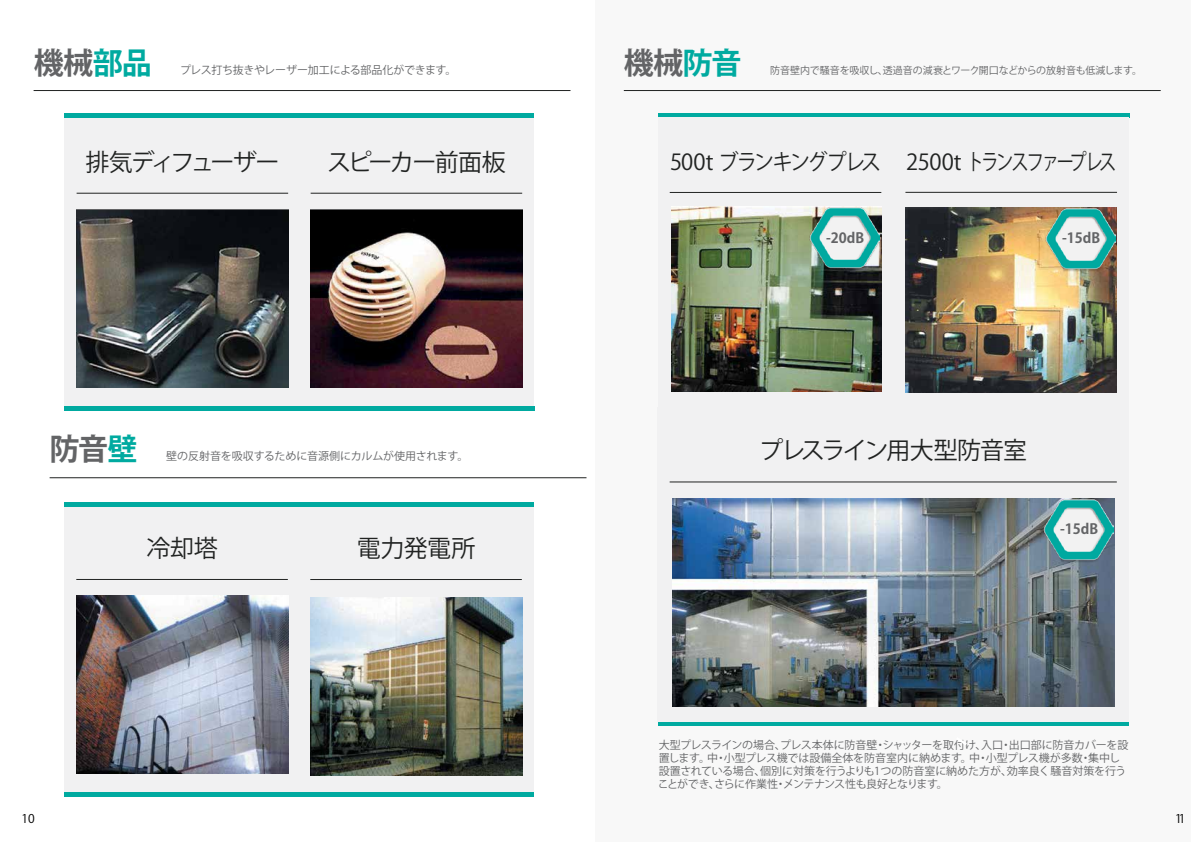
<style>
.page{position:relative;width:1191px;height:842px;background:#fff}
.page>*{position:absolute;margin:0;border:0;box-sizing:border-box;transform-origin:0 0}
.t1{font:700 30px "Koz Go Pr 6 N";letter-spacing:-.025em;color:#00aaa0}
.t2{font:700 30px "Koz Go Pr 6 N";color:#636466}
.t3{font:24px "Koz Go Pr 6 N";letter-spacing:-.065em;color:#212322}
.t4{font:24px "Koz Go Pr 6 N";letter-spacing:-.125em;color:#212322}
.t5{font:22px "Koz Go Pr 6 N";letter-spacing:-.095em;color:#212322}
.t6{font:700 14px "Koz Go Pr 6 N";color:#636466}
.t7{font:12px "Koz Go Pr 6 N";color:#000}
.t8{font:11px/13.2px "Koz Go Pr 6 N";letter-spacing:-.02em;color:#636466}
.t9{font:10px "Koz Go Pr 6 N";letter-spacing:-.02em;color:#636466}
.s1{color:#636466}
.s2{color:#00aaa0}
</style>
<div class="page">
<div style="left:595px;top:0;width:596px;height:842px;background:#f8f8f8"></div>
<div style="left:298px;top:505px;width:236px;height:288px;background:#f1f1f2"></div>
<hr style="left:310px;top:579px;width:212px;height:1px;background:#212322">
<hr style="left:657px;top:722px;width:471px;height:4px;background:#00aaa0">
<hr style="left:624px;top:90px;width:536px;height:1px;background:#212322">
<div style="left:65px;top:118px;width:235px;height:289px;background:#f1f1f2"></div>
<hr style="left:77px;top:193px;width:211px;height:1px;background:#212322">
<div style="left:299px;top:118px;width:235px;height:289px;background:#f1f1f2"></div>
<hr style="left:311px;top:193px;width:211px;height:1px;background:#212322">
<div style="left:65px;top:113px;width:469px;height:5px;background:#00aaa0"></div>
<img style="left:77px;top:210px;width:212px;height:177px">
<img style="left:310px;top:210px;width:212px;height:177px">
<hr style="left:64px;top:407px;width:471px;height:4px;background:#00aaa0">
<hr style="left:34px;top:90px;width:536px;height:1px;background:#212322">
<hr style="left:50px;top:477px;width:536px;height:1px;background:#212322">
<div style="left:64px;top:504px;width:236px;height:289px;background:#f1f1f2"></div>
<hr style="left:76px;top:579px;width:212px;height:1px;background:#212322">
<hr style="left:64px;top:502px;width:470px;height:4px;background:#00aaa0">
<hr style="left:64px;top:793px;width:470px;height:4px;background:#00aaa0">
<img style="left:76px;top:596px;width:212px;height:178px">
<img style="left:310px;top:598px;width:212px;height:178px">
<hr style="left:657px;top:113px;width:472px;height:4px;background:#00aaa0">
<div style="left:657px;top:118px;width:236px;height:289px;background:#f1f1f2"></div>
<hr style="left:669px;top:192px;width:212px;height:1px;background:#212322">
<div style="left:893px;top:117px;width:236px;height:290px;background:#f1f1f2"></div>
<hr style="left:905px;top:192px;width:212px;height:1px;background:#212322">
<div style="left:657px;top:407px;width:471px;height:314px;background:#f1f1f2"></div>
<hr style="left:669px;top:481px;width:447px;height:1px;background:#212322">
<img style="left:671px;top:206px;width:210px;height:185px">
<img style="left:906px;top:207px;width:210px;height:185px">
<img style="left:672px;top:498px;width:442px;height:208px">
<img style="left:809px;top:208px;width:70px;height:70px">
<img style="left:1045px;top:208px;width:70px;height:69px">
<img style="left:1043px;top:500px;width:70px;height:68px">
<h1 class="t1" style="left:34px;top:46px;width:149px"><span class="s1">機械</span>部品　</h1>
<p class="t8" style="left:180px;top:63px;width:278px">プレス打ち抜きやレーザー加工による部品化ができます。</p>
<h2 class="t4" style="left:85px;top:148px;width:195px">排気ディフューザー</h2>
<h2 class="t3" style="left:327px;top:148px;width:180px">スピーカー前面板</h2>
<h1 class="t2" style="left:49px;top:432px;width:119px">防音<span class="s2">壁　</span></h1>
<p class="t8" style="left:166px;top:450px;width:304px">壁の反射音を吸収するために音源側にカルムが使用されます。</p>
<p class="t7" style="left:21px;top:812px;width:15px">10</p>
<h2 class="t3" style="left:146px;top:535px;width:73px">冷却塔</h2>
<h2 class="t3" style="left:357px;top:535px;width:120px">電力発電所</h2>
<h1 class="t1" style="left:624px;top:46px;width:148px"><span class="s1">機械</span>防音　</h1>
<p class="t9" style="left:770px;top:65px;width:373px">防音壁内で騒音を吸収し、透過音の減衰とワーク開口などからの放射音も低減します。</p>
<h3 class="t5" style="left:670px;top:149px;width:448px">500t ブランキングプレス 2500t トランスファープレス</h3>
<p class="t6" style="left:826px;top:230px;width:40px">-20dB</p>
<p class="t6" style="left:1062px;top:230px;width:40px">-15dB</p>
<h2 class="t3" style="left:759px;top:437px;width:269px">プレスライン用大型防音室</h2>
<p class="t6" style="left:1060px;top:521px;width:40px">-15dB</p>
<p class="t8" style="left:658px;top:738px;width:472px">大型プレスラインの場合、プレス本体に防音壁・シャッターを取付け、入口・出口部に防音カバーを設置します。中・小型プレス機では設備全体を防音室内に納めます。中・小型プレス機が多数・集中し設置されている場合、個別に対策を行うよりも1つの防音室に納めた方が、効率良く 騒音対策を行うことができ、さらに作業性・メンテナンス性も良好となります。</p>
<p class="t7" style="left:1175px;top:812px;width:12px">11</p>
</div>
